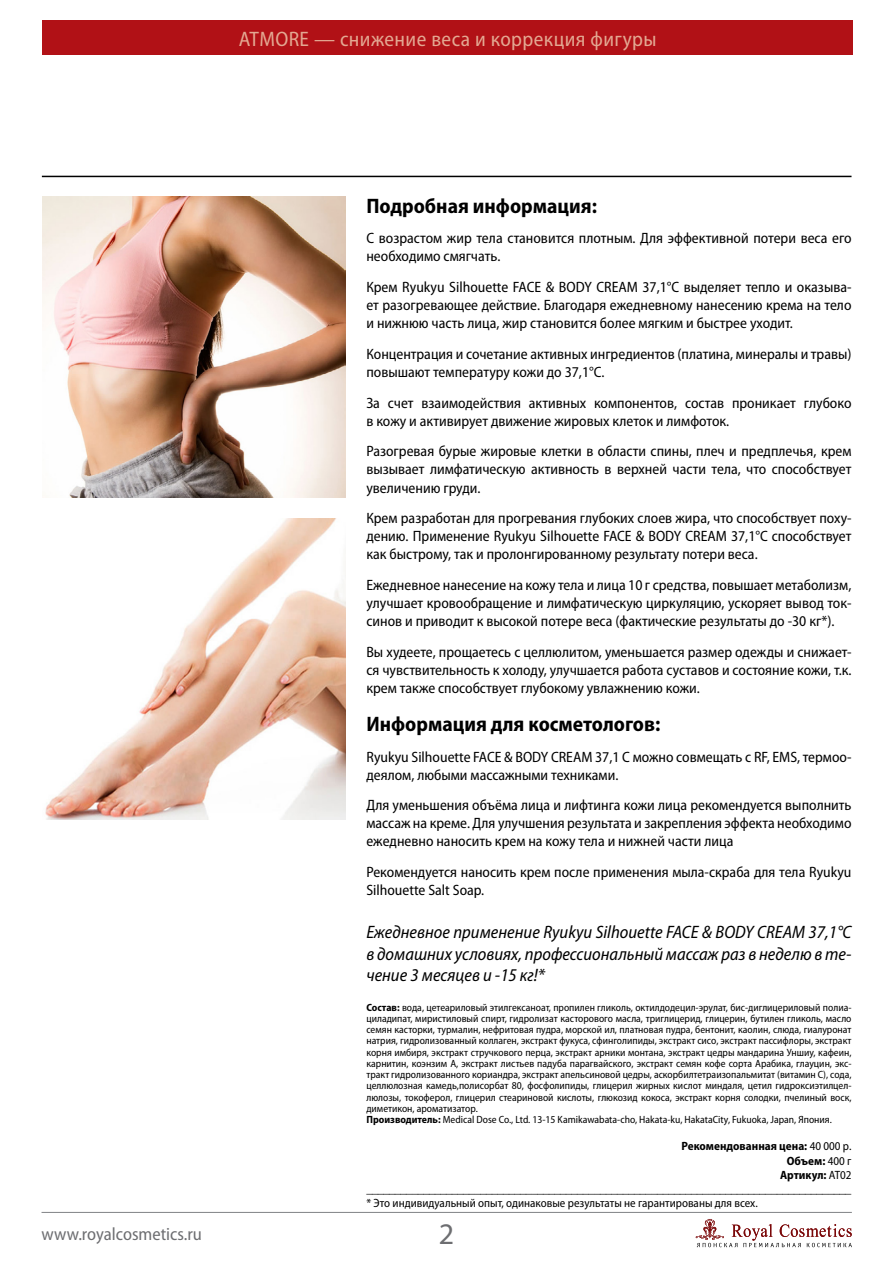
<style>
.page{position:relative;width:893px;height:1263px;background:#fff}
.page>*{position:absolute;margin:0;border:0;box-sizing:border-box;transform-origin:0 0}
.t1{font:30px "Myriad Pro";color:#6d6e71}
.t2{font:700 semi-condensed 21px "Myriad Pro";color:#000}
.t3{font:semi-condensed 21px "Myriad Pro";letter-spacing:.02em;color:#e3a892}
.t4{font:italic semi-condensed 18px/21.6px "Myriad Pro";color:#000;text-align:justify}
.t5{font:semi-condensed 18px "Myriad Pro";color:#6d6e71}
.t6{font:semi-condensed 15px/18px "Myriad Pro";color:#000;text-align:justify}
.t7{font:semi-condensed 12px "Myriad Pro";color:#000}
.t8{font:700 semi-condensed 12px "Myriad Pro";color:#000}
.t9{font:semi-condensed 10.5px/11.2px "Myriad Pro";color:#000}
.s1{font-weight:700}
.s2{font-weight:400}
</style>
<div class="page">
<div style="left:43px;top:21px;width:810px;height:34px;background:#b11116"></div>
<hr style="left:42px;top:176px;width:809px;height:1px;background:#000">
<img style="left:43px;top:197px;width:302px;height:300px">
<img style="left:45px;top:519px;width:300px;height:300px">
<svg style="left:696px;top:1219px;width:156px;height:28px"></svg>
<hr style="left:42px;top:1212px;width:810px;height:1px;background:#808285">
<h2 class="t3" style="left:239px;top:27px;width:419px">ATMORE — снижение веса и коррекция фигуры</h2>
<h2 class="t2" style="left:366px;top:194px;width:232px">Подробная информация:</h2>
<p class="t6" style="left:366px;top:230px;width:487px">С возрастом жир тела становится плотным. Для эффективной потери веса его необходимо смягчать.</p>
<p class="t6" style="left:366px;top:278px;width:487px">Крем Ryukyu Silhouette FACE &amp; BODY CREAM 37,1°С выделяет тепло и оказыва&shy;ет разогревающее действие. Благодаря ежедневному нанесению крема на тело и нижнюю часть лица, жир становится более мягким и быстрее уходит.</p>
<p class="t6" style="left:366px;top:345px;width:487px">Концентрация и сочетание активных ингредиентов (платина, минералы и травы) повышают температуру кожи до 37,1°С.</p>
<p class="t6" style="left:366px;top:394px;width:487px">За счет взаимодействия активных компонентов, состав проникает глубоко в кожу и активирует движение жировых клеток и лимфоток.</p>
<p class="t6" style="left:366px;top:443px;width:487px">Разогревая бурые жировые клетки в области спины, плеч и предплечья, крем вызывает лимфатическую активность в верхней части тела, что способствует увеличению груди.</p>
<p class="t6" style="left:366px;top:509px;width:487px">Крем разработан для прогревания глубоких слоев жира, что способствует поху&shy;дению. Применение Ryukyu Silhouette FACE &amp; BODY CREAM 37,1°С способствует как быстрому, так и пролонгированному результату потери веса.</p>
<p class="t6" style="left:366px;top:576px;width:487px">Ежедневное нанесение на кожу тела и лица 10 г средства, повышает метаболизм, улучшает кровообращение и лимфатическую циркуляцию, ускоряет вывод ток&shy;синов и приводит к высокой потере веса (фактические результаты до -30 кг*).</p>
<p class="t6" style="left:366px;top:643px;width:487px">Вы худеете, прощаетесь с целлюлитом, уменьшается размер одежды и снижает&shy;ся чувствительность к холоду, улучшается работа суставов и состояние кожи, т.к. крем также способствует глубокому увлажнению кожи.</p>
<h2 class="t2" style="left:366px;top:712px;width:295px">Информация для косметологов:</h2>
<p class="t6" style="left:366px;top:748px;width:487px">Ryukyu Silhouette FACE &amp; BODY CREAM 37,1 С можно совмещать с RF, EMS, термоо&shy;деялом, любыми массажными техниками.</p>
<p class="t6" style="left:366px;top:796px;width:487px">Для уменьшения объёма лица и лифтинга кожи лица рекомендуется выполнить массаж на креме. Для улучшения результата и закрепления эффекта необходимо ежедневно наносить крем на кожу тела и нижней части лица</p>
<p class="t6" style="left:366px;top:863px;width:487px">Рекомендуется наносить крем после применения мыла-скраба для тела Ryukyu<br>Silhouette Salt Soap.</p>
<p class="t4" style="left:366px;top:922px;width:487px">Ежедневное применение Ryukyu Silhouette FACE &amp; BODY CREAM 37,1°С в домашних условиях, профессиональный массаж раз в неделю в те&shy;чение 3 месяцев и -15 кг!*</p>
<p class="t9" style="left:366px;top:1002px;width:487px"><span class="s1">Состав:</span> вода, цетеариловый этилгексаноат, пропилен гликоль, октилдодецил-эрулат, бис-диглицериловый полиа&shy;циладипат, миристиловый спирт, гидролизат касторового масла, триглицерид, глицерин, бутилен гликоль, масло семян касторки, турмалин, нефритовая пудра, морской ил, платновая пудра, бентонит, каолин, слюда, гиалуронат натрия, гидролизованный коллаген, экстракт фукуса, сфинголипиды, экстракт сисо, экстракт пассифлоры, экстракт корня имбиря, экстракт стручкового перца, экстракт арники монтана, экстракт цедры мандарина Уншиу, кафеин, карнитин, коэнзим А, экстракт листьев падуба парагвайского, экстракт семян кофе сорта Арабика, глауцин, экс&shy;тракт гидролизованного кориандра, экстракт апельсиновой цедры, аскорбилтетраизопальмитат (витамин С), сода, целлюлозная камедь,полисорбат 80, фосфолипиды, глицерил жирных кислот миндаля, цетил гидроксиэтилцел&shy;люлозы, токоферол, глицерил стеариновой кислоты, глюкозид кокоса, экстракт корня солодки, пчелиный воск, диметикон, ароматизатор.<br><span class="s1">Производитель:</span> Medical Dose Co., Ltd. 13-15 Kamikawabata-cho, Hakata-ku, HakataCity, Fukuoka, Japan, Япония.</p>
<p class="t8" style="left:681px;top:1139px;width:171px">Рекомендованная цена: <span class="s2">40 000 р.</span></p>
<p class="t8" style="left:787px;top:1154px;width:66px">Объем: <span class="s2">400 г</span></p>
<p class="t8" style="left:780px;top:1168px;width:73px">Артикул: <span class="s2">AT02</span></p>
<p class="t7" style="left:366px;top:1182px;width:486px">_____________________________________________________________________________________</p>
<p class="t7" style="left:366px;top:1197px;width:393px">* Это индивидуальный опыт, одинаковые результаты не гарантированы для всех.</p>
<p class="t5" style="left:42px;top:1224px;width:162px">www.royalcosmetics.ru</p>
<h1 class="t1" style="left:439px;top:1217px;width:17px">2</h1>
</div>
